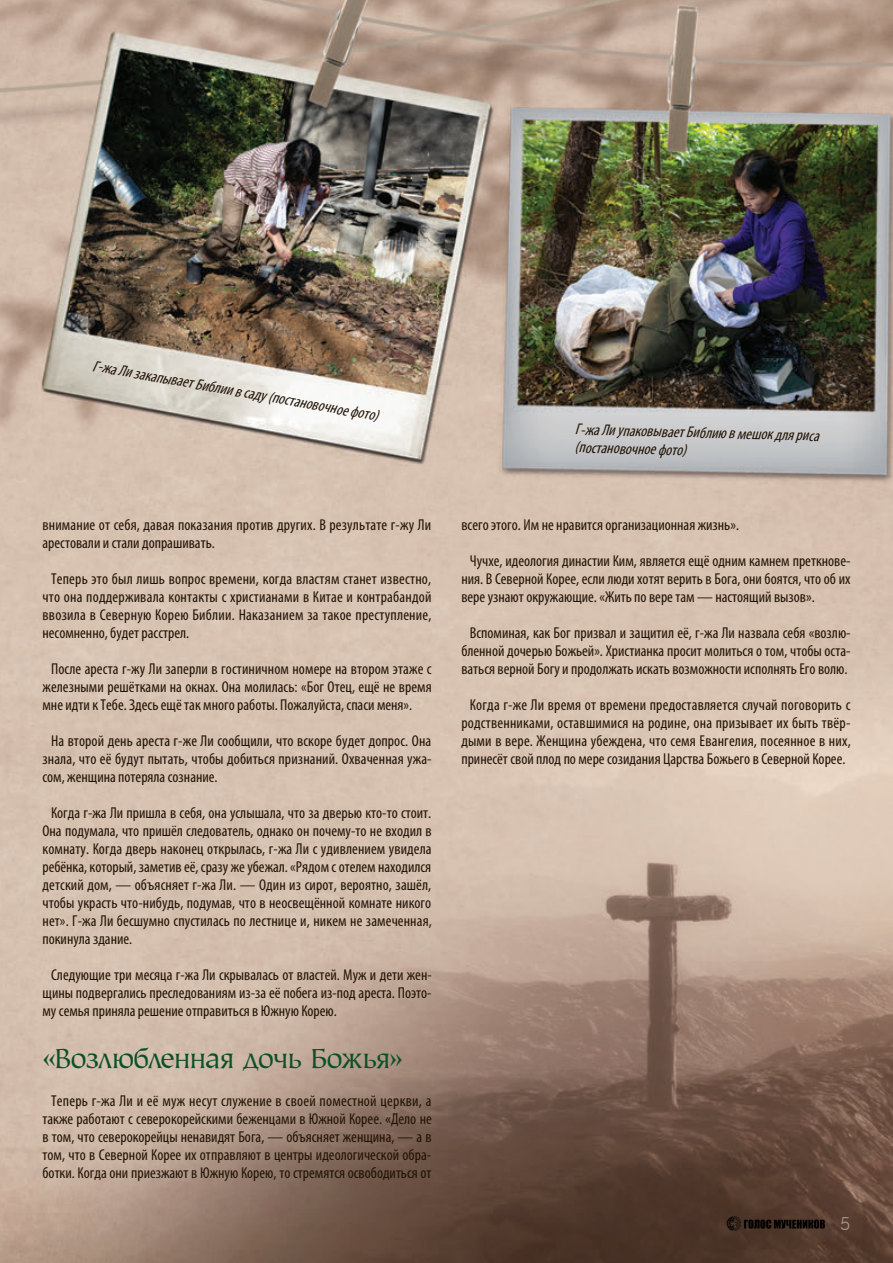
<style>
.page{position:relative;width:893px;height:1263px;background:#fff}
.page>*{position:absolute;margin:0;border:0;box-sizing:border-box;transform-origin:0 0}
.t1{font:27px "Tiepolo Unicode";letter-spacing:-.035em;color:#0a5027}
.t2{font:18px "Gulim";color:#a49790}
.t3{font:15.75px/18px "Myriad Pro Condensed Unicode Regul";color:#211304;text-align:justify}
.t4{font:italic 15.75px/18.6px "Myriad Pro Condensed Unicode Regul";color:#211304}
</style>
<div class="page">
<img style="left:0;top:0;width:893px;height:1263px">
<img style="left:727px;top:1215px;width:98px;height:16px">
<p class="t4" style="left:94px;top:356px;width:292px;rotate:10deg">Г-жа Ли закапывает Библии в саду (постановочное фото)</p>
<p class="t3" style="left:43px;top:515px;width:390px">внимание от себя, давая показания против других. В результате г-жу Ли арестовали и стали допрашивать.</p>
<p class="t3" style="left:43px;top:569px;width:391px;text-indent:9px">Теперь это был лишь вопрос времени, когда властям станет известно, что она поддерживала контакты с христианами в Китае и контрабандой ввозила в Северную Корею Библии. Наказанием за такое преступление, несомненно, будет расстрел.</p>
<p class="t3" style="left:43px;top:659px;width:391px;text-indent:9px">После ареста г-жу Ли заперли в гостиничном номере на втором этаже с железными решётками на окнах. Она молилась: «Бог Отец, ещё не время мне идти к Тебе. Здесь ещё так много работы. Пожалуйста, спаси меня».</p>
<p class="t3" style="left:43px;top:731px;width:391px;text-indent:9px">На второй день ареста г-же Ли сообщили, что вскоре будет допрос. Она знала, что её будут пытать, чтобы добиться признаний. Охваченная ужа&shy;сом, женщина потеряла сознание.</p>
<p class="t3" style="left:43px;top:803px;width:391px;text-indent:9px">Когда г-жа Ли пришла в себя, она услышала, что за дверью кто-то стоит.<br>Она подумала, что пришёл следователь, однако он почему-то не входил в комнату. Когда дверь наконец открылась, г-жа Ли с удивлением увидела ребёнка, который, заметив её, сразу же убежал. «Рядом с отелем находился детский дом, — объясняет г-жа Ли. — Один из сирот, вероятно, зашёл, чтобы украсть что-нибудь, подумав, что в неосвещённой комнате никого нет». Г-жа Ли бесшумно спустилась по лестнице и, никем не замеченная, покинула здание.</p>
<p class="t3" style="left:43px;top:965px;width:391px;text-indent:9px">Следующие три месяца г-жа Ли скрывалась от властей. Муж и дети жен&shy;щины подвергались преследованиям из-за её побега из-под ареста. Поэто&shy;му семья приняла решение отправиться в Южную Корею.</p>
<h1 class="t1" style="left:43px;top:1043px;width:362px">«Возлюбленная дочь Божья»</h1>
<p class="t3" style="left:43px;top:1091px;width:391px;text-align:center">Теперь г-жа Ли и её муж несут служение в своей поместной церкви, а также работают с северокорейскими беженцами в Южной Корее. «Дело не в том, что северокорейцы ненавидят Бога, — объясняет женщина, — а в том, что в Северной Корее их отправляют в центры идеологической обра&shy;ботки. Когда они приезжают в Южную Корею, то стремятся освободиться от</p>
<p class="t4" style="left:575px;top:418px;width:245px;rotate:2deg">Г-жа Ли упаковывает Библию в мешок для риса (постановочное фото)</p>
<p class="t3" style="left:461px;top:515px;width:279px">всего этого. Им не нравится организационная жизнь».</p>
<p class="t3" style="left:461px;top:551px;width:391px;text-indent:9px">Чучхе, идеология династии Ким, является ещё одним камнем преткнове&shy;ния. В Северной Корее, если люди хотят верить в Бога, они боятся, что об их вере узнают окружающие. «Жить по вере там — настоящий вызов».</p>
<p class="t3" style="left:461px;top:623px;width:391px;text-align:center">Вспоминая, как Бог призвал и защитил её, г-жа Ли назвала себя «возлю&shy;бленной дочерью Божьей». Христианка просит молиться о том, чтобы оста&shy;ваться верной Богу и продолжать искать возможности исполнять Его волю.</p>
<p class="t3" style="left:461px;top:695px;width:391px;text-align:center">Когда г-же Ли время от времени предоставляется случай поговорить с родственниками, оставшимися на родине, она призывает их быть твёр&shy;дыми в вере. Женщина убеждена, что семя Евангелия, посеянное в них, принесёт свой плод по мере созидания Царства Божьего в Северной Корее.</p>
<p class="t2" style="left:840px;top:1214px;width:12px">5</p>
</div>
